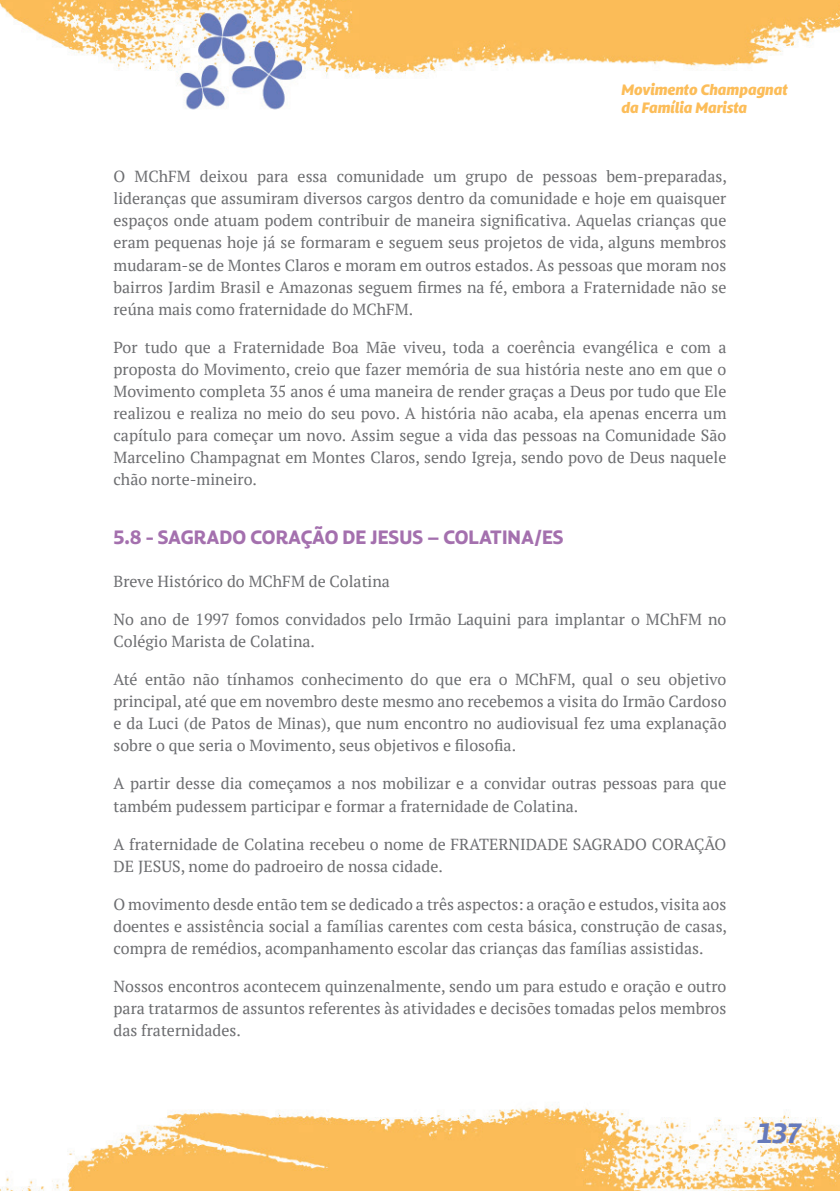
<style>
.page{position:relative;width:840px;height:1191px;background:#fff}
.page>*{position:absolute;margin:0;border:0;box-sizing:border-box;transform-origin:0 0}
.t1{font:italic 700 26px "d T Bommer Sans";color:#667abb}
.paragrafo_4{font:700 18px "d T Bommer Sans";color:#a470ae}
.recuo1{font:16px/22px "PT Serif";color:#6c6d70;text-align:justify}
.t2{font:italic 800 14px/18px "d T Bommer Sans";color:#fcbd59}
</style>
<div class="page">
<img style="left:0;top:0;width:839px;height:1191px">
<p class="t2" style="left:621px;top:80px;width:167px">Movimento Champagnat da Família Marista</p>
<p class="recuo1" style="left:113px;top:166px;width:614px">O MChFM deixou para essa comunidade um grupo de pessoas bem-preparadas, lideranças que assumiram diversos cargos dentro da comunidade e hoje em quaisquer espaços onde atuam podem contribuir de maneira significativa. Aquelas crianças que eram pequenas hoje já se formaram e seguem seus projetos de vida, alguns membros mudaram-se de Montes Claros e moram em outros estados. As pessoas que moram nos bairros Jardim Brasil e Amazonas seguem firmes na fé, embora a Fraternidade não se reúna mais como fraternidade do MChFM.</p>
<p class="recuo1" style="left:113px;top:336px;width:614px">Por tudo que a Fraternidade Boa Mãe viveu, toda a coerência evangélica e com a proposta do Movimento, creio que fazer memória de sua história neste ano em que o Movimento completa 35 anos é uma maneira de render graças a Deus por tudo que Ele realizou e realiza no meio do seu povo. A história não acaba, ela apenas encerra um capítulo para começar um novo. Assim segue a vida das pessoas na Comunidade São Marcelino Champagnat em Montes Claros, sendo Igreja, sendo povo de Deus naquele chão norte-mineiro.</p>
<p class="paragrafo_4" style="left:113px;top:523px;width:451px">5.8 - SAGRADO CORAÇÃO DE JESUS – COLATINA/ES</p>
<p class="recuo1" style="left:113px;top:570px;width:278px">Breve Histórico do MChFM de Colatina</p>
<p class="recuo1" style="left:113px;top:608px;width:614px">No ano de 1997 fomos convidados pelo Irmão Laquini para implantar o MChFM no<br>Colégio Marista de Colatina.</p>
<p class="recuo1" style="left:113px;top:668px;width:614px">Até então não tínhamos conhecimento do que era o MChFM, qual o seu objetivo principal, até que em novembro deste mesmo ano recebemos a visita do Irmão Cardoso e da Luci (de Patos de Minas), que num encontro no audiovisual fez uma explanação sobre o que seria o Movimento, seus objetivos e filosofia.</p>
<p class="recuo1" style="left:113px;top:772px;width:614px">A partir desse dia começamos a nos mobilizar e a convidar outras pessoas para que também pudessem participar e formar a fraternidade de Colatina.</p>
<p class="recuo1" style="left:113px;top:832px;width:614px">A fraternidade de Colatina recebeu o nome de FRATERNIDADE SAGRADO CORAÇÃO<br>DE JESUS, nome do padroeiro de nossa cidade.</p>
<p class="recuo1" style="left:113px;top:892px;width:614px">O movimento desde então tem se dedicado a três aspectos: a oração e estudos, visita aos doentes e assistência social a famílias carentes com cesta básica, construção de casas, compra de remédios, acompanhamento escolar das crianças das famílias assistidas.</p>
<p class="recuo1" style="left:113px;top:974px;width:614px">Nossos encontros acontecem quinzenalmente, sendo um para estudo e oração e outro para tratarmos de assuntos referentes às atividades e decisões tomadas pelos membros das fraternidades.</p>
<h1 class="t1" style="left:757px;top:1113px;width:44px">137</h1>
</div>
